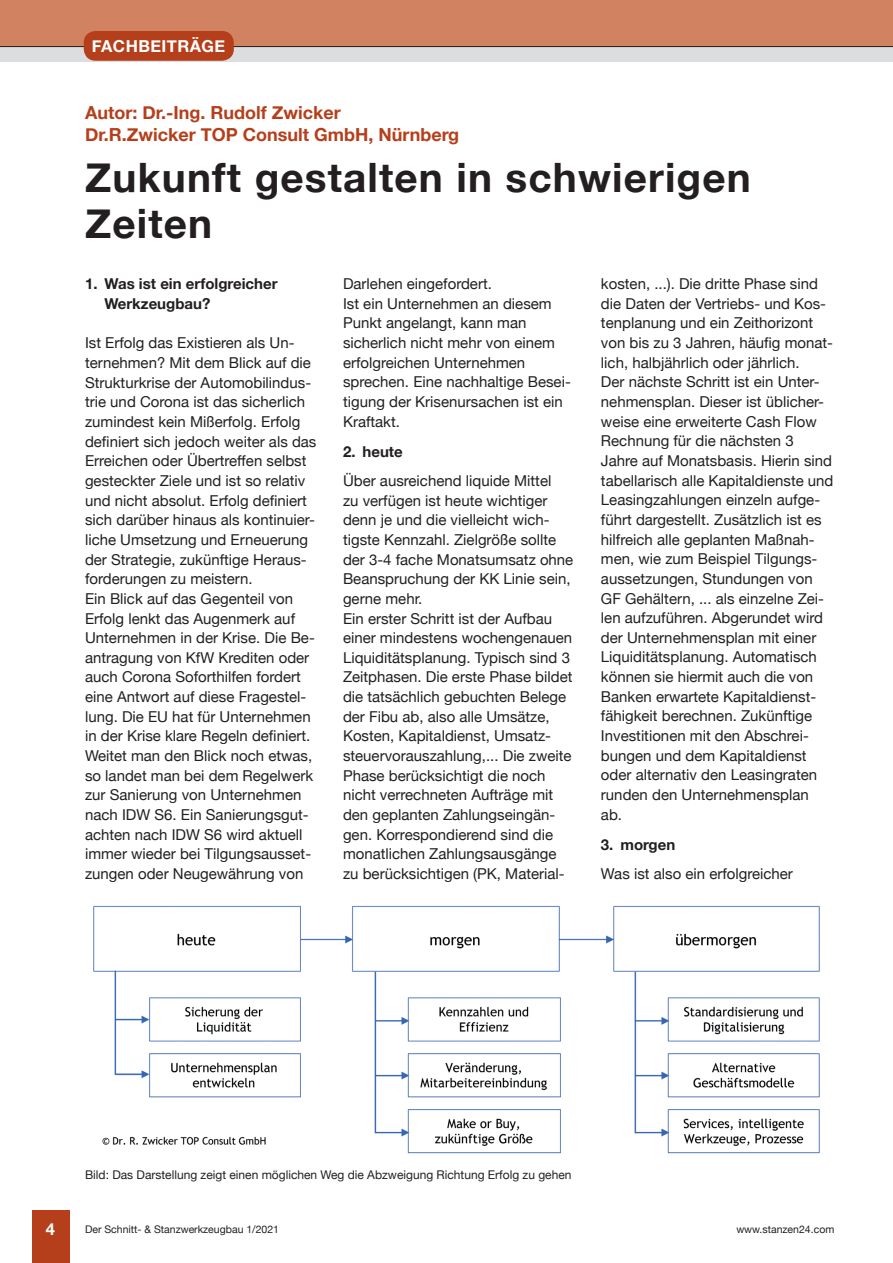
<style>
.page{position:relative;width:893px;height:1263px;background:#fff}
.page>*{position:absolute;margin:0;border:0;box-sizing:border-box;transform-origin:0 0}
.Überschrift{font:700 40.5px/46.5px "Helvetica Neue";letter-spacing:.03em;color:#231f20}
.Fließtext{font:700 18px "Helvetica Neue";color:#b53f1b}
.Zwischenüberschrift{font:700 16.5px "Helvetica Neue";letter-spacing:.03em;color:#fff}
.Fließtext-2{font:15px/19.6px "Helvetica Neue";color:#231f20}
.Zwischenüberschrift-2{font:700 15px/19.6px "Helvetica Neue";color:#231f20}
.Bildunterschrift{font:12px "Helvetica Neue";color:#231f20}
.t1{font:10.5px "Helvetica Neue";color:#231f20}
</style>
<div class="page">
<div style="left:32px;top:1210px;width:37px;height:53px;background:#b53f1b"></div>
<div style="left:0;top:38px;width:893px;height:24px;background:#dcdddf"></div>
<div style="left:0;top:0;width:893px;height:47px;background:#d18260"></div>
<div style="left:84px;top:31px;width:150px;height:30px;background:#b53f1b;border-radius:12px"></div>
<img style="left:93px;top:905px;width:727px;height:249px">
<p class="Zwischenüberschrift" style="left:92px;top:33px;width:135px">FACHBEITRÄGE</p>
<p class="Fließtext" style="left:85px;top:99px;width:257px">Autor: Dr.-Ing. Rudolf Zwicker</p>
<p class="Fließtext" style="left:85px;top:120px;width:376px">Dr.R.Zwicker TOP Consult GmbH, Nürnberg</p>
<p class="Überschrift" style="left:85px;top:155px;width:667px">Zukunft gestalten in schwierigen<br>Zeiten</p>
<p class="Fließtext-2" style="left:343px;top:275px;width:150px">Darlehen eingefordert.</p>
<p class="Fließtext-2" style="left:343px;top:294px;width:229px">Ist ein Unternehmen an diesem<br>Punkt angelangt, kann man sicherlich nicht mehr von einem erfolgreichen Unternehmen sprechen. Eine nachhaltige Besei&shy;tigung der Krisenursachen ist ein<br>Kraftakt.</p>
<p class="Zwischenüberschrift-2" style="left:343px;top:442px;width:61px">2. heute</p>
<p class="Fließtext-2" style="left:343px;top:472px;width:232px">Über ausreichend liquide Mittel<br>zu verfügen ist heute wichtiger denn je und die vielleicht wich&shy;tigste Kennzahl. Zielgröße sollte der 3-4 fache Monatsumsatz ohne<br>Beanspruchung der KK Linie sein, gerne mehr.</p>
<p class="Fließtext-2" style="left:343px;top:609px;width:231px">Ein erster Schritt ist der Aufbau einer mindestens wochengenauen Liquiditätsplanung. Typisch sind 3<br>Zeitphasen. Die erste Phase bildet die tatsächlich gebuchten Belege der Fibu ab, also alle Umsätze, Kosten, Kapitaldienst, Umsatz&shy;steuervorauszahlung,... Die zweite Phase berücksichtigt die noch nicht verrechneten Aufträge mit den geplanten Zahlungseingän&shy;gen. Korrespondierend sind die monatlichen Zahlungsausgänge zu berücksichtigen (PK, Material-</p>
<p class="Fließtext-2" style="left:601px;top:275px;width:234px">kosten, ...). Die dritte Phase sind die Daten der Vertriebs- und Kos&shy;tenplanung und ein Zeithorizont von bis zu 3 Jahren, häufig monat&shy;lich, halbjährlich oder jährlich.</p>
<p class="Fließtext-2" style="left:601px;top:373px;width:234px">Der nächste Schritt ist ein Unter&shy;nehmensplan. Dieser ist üblicher&shy;weise eine erweiterte Cash Flow<br>Rechnung für die nächsten 3<br>Jahre auf Monatsbasis. Hierin sind tabellarisch alle Kapitaldienste und<br>Leasingzahlungen einzeln aufge&shy;führt dargestellt. Zusätzlich ist es hilfreich alle geplanten Maßnah&shy;men, wie zum Beispiel Tilgungs&shy;aussetzungen, Stundungen von<br>GF Gehältern, ... als einzelne Zei&shy;len aufzuführen. Abgerundet wird der Unternehmensplan mit einer<br>Liquiditätsplanung. Automatisch können sie hiermit auch die von<br>Banken erwartete Kapitaldienst&shy;fähigkeit berechnen. Zukünftige<br>Investitionen mit den Abschrei&shy;bungen und dem Kapitaldienst oder alternativ den Leasingraten runden den Unternehmensplan ab.</p>
<p class="Zwischenüberschrift-2" style="left:601px;top:835px;width:76px">3. morgen</p>
<p class="Fließtext-2" style="left:601px;top:865px;width:193px">Was ist also ein erfolgreicher</p>
<p class="Zwischenüberschrift-2" style="left:105px;top:274px;width:174px;text-indent:-20px">1. Was ist ein erfolgreicher<br>Werkzeugbau?</p>
<p class="Fließtext-2" style="left:85px;top:334px;width:233px">Ist Erfolg das Existieren als Un&shy;ternehmen? Mit dem Blick auf die Strukturkrise der Automobilindus&shy;trie und Corona ist das sicherlich zumindest kein Mißerfolg. Erfolg definiert sich jedoch weiter als das Erreichen oder Übertreffen selbst gesteckter Ziele und ist so relativ und nicht absolut. Erfolg definiert sich darüber hinaus als kontinuier&shy;liche Umsetzung und Erneuerung der Strategie, zukünftige Heraus&shy;forderungen zu meistern.</p>
<p class="Fließtext-2" style="left:85px;top:589px;width:231px">Ein Blick auf das Gegenteil von<br>Erfolg lenkt das Augenmerk auf<br>Unternehmen in der Krise. Die Be&shy;antragung von KfW Krediten oder auch Corona Soforthilfen fordert eine Antwort auf diese Fragestel&shy;lung. Die EU hat für Unternehmen in der Krise klare Regeln definiert.<br>Weitet man den Blick noch etwas, so landet man bei dem Regelwerk zur Sanierung von Unternehmen nach IDW S6. Ein Sanierungsgut&shy;achten nach IDW S6 wird aktuell immer wieder bei Tilgungsausset&shy;zungen oder Neugewährung von</p>
<p class="Bildunterschrift" style="left:85px;top:1166px;width:488px">Bild: Das Darstellung zeigt einen möglichen Weg die Abzweigung Richtung Erfolg zu gehen</p>
<p class="Zwischenüberschrift" style="left:46px;top:1216px;width:11px">4</p>
<p class="t1" style="left:85px;top:1221px;width:196px">Der Schnitt- &amp; Stanzwerkzeugbau 1/2021</p>
<p class="t1" style="left:736px;top:1221px;width:99px">www.stanzen24.com</p>
</div>
